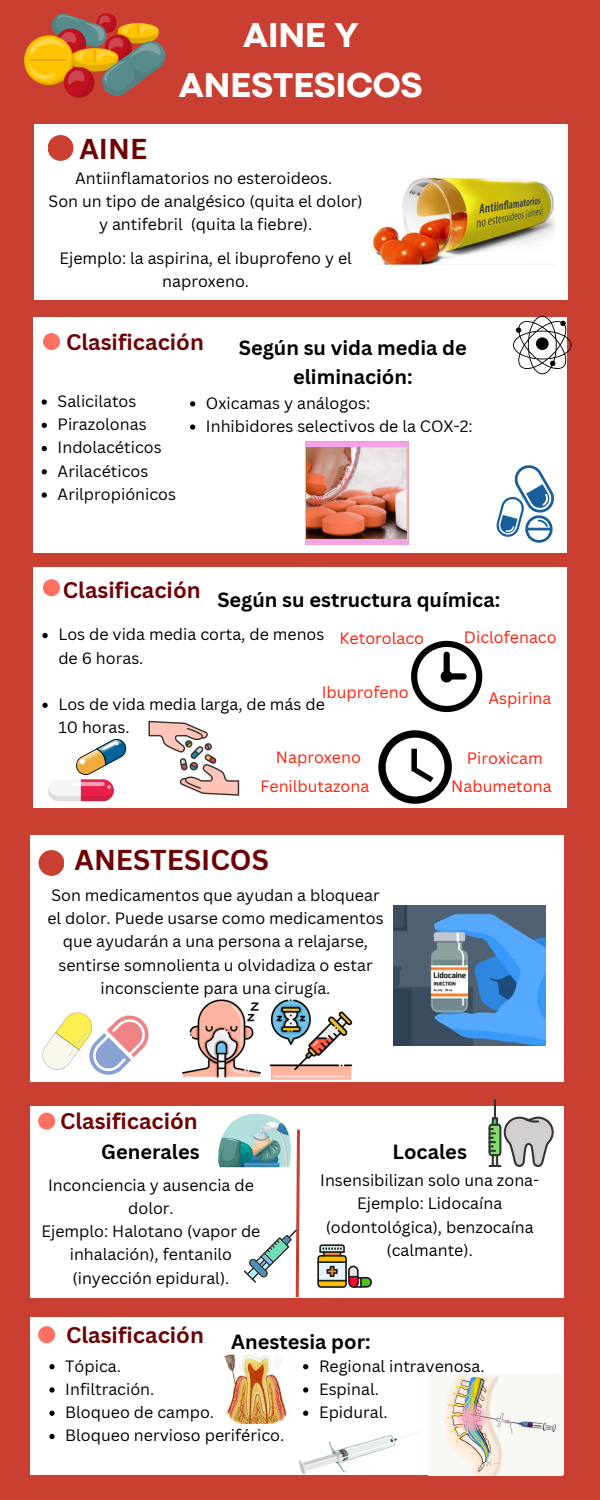
<style>
.page{position:relative;width:600px;height:1500px;background:#c94032}
.page>*{position:absolute;margin:0;border:0;box-sizing:border-box;transform-origin:0 0}
.t1{font:800 36px/50.2px "Codec Pro";color:#fff;text-align:center}
.t2{font:700 28px "Canva Sans";color:#6e0305}
.t3{font:700 22px "Canva Sans";color:#6e0305}
.t4{font:700 20px/28.5px "Canva Sans";color:#000;text-align:center}
.t5{font:16px/23.2px "Canva Sans";color:#000;text-align:center}
.t6{font:16px "Canva Sans";color:#ff1f08}
</style>
<div class="page">
<div style="left:34px;top:124px;width:534px;height:175px;background:#fff"></div>
<div style="left:48px;top:135px;width:26px;height:26px;background:#c94032;border-radius:50%"></div>
<div style="left:33px;top:317px;width:534px;height:236px;background:#fff"></div>
<div style="left:43px;top:333px;width:17px;height:17px;background:#ff7061;border-radius:50%"></div>
<div style="left:33px;top:567px;width:534px;height:241px;background:#fff"></div>
<div style="left:30px;top:835px;width:534px;height:246px;background:#fff"></div>
<div style="left:30px;top:1106px;width:534px;height:191px;background:#fff"></div>
<svg style="left:24px;top:13px;width:142px;height:85px"></svg>
<img style="left:371px;top:176px;width:184px;height:88px">
<img style="left:305px;top:441px;width:104px;height:104px">
<svg style="left:513px;top:316px;width:59px;height:58px"></svg>
<div style="left:536px;top:337px;width:13px;height:13px;background:#000;border-radius:50%"></div>
<svg style="left:496px;top:465px;width:58px;height:78px"></svg>
<div style="left:43px;top:579px;width:17px;height:17px;background:#ff7061;border-radius:50%"></div>
<svg style="left:378px;top:730px;width:74px;height:74px"></svg>
<svg style="left:411px;top:641px;width:71px;height:71px"></svg>
<div style="left:39px;top:850px;width:25px;height:26px;background:#c94032;border-radius:50%"></div>
<svg style="left:148px;top:721px;width:91px;height:75px"></svg>
<svg style="left:48px;top:739px;width:79px;height:62px"></svg>
<div style="left:38px;top:1113px;width:17px;height:17px;background:#ff7061;border-radius:50%"></div>
<hr style="left:494px;top:1099px;width:2px;height:20px;background:#333">
<svg style="left:488px;top:1117px;width:66px;height:50px"></svg>
<img style="left:218px;top:1113px;width:68px;height:54px">
<svg style="left:244px;top:1127px;width:58px;height:171px"></svg>
<div style="left:30px;top:1317px;width:534px;height:158px;background:#fff"></div>
<svg style="left:317px;top:1244px;width:55px;height:44px"></svg>
<div style="left:38px;top:1326px;width:17px;height:17px;background:#ff7061;border-radius:50%"></div>
<svg style="left:49px;top:1364px;width:6px;height:5px"></svg>
<svg style="left:49px;top:1387px;width:6px;height:6px"></svg>
<svg style="left:49px;top:1411px;width:6px;height:5px"></svg>
<svg style="left:49px;top:1434px;width:6px;height:5px"></svg>
<svg style="left:303px;top:1364px;width:5px;height:5px"></svg>
<svg style="left:303px;top:1387px;width:5px;height:6px"></svg>
<svg style="left:303px;top:1411px;width:5px;height:5px"></svg>
<img style="left:430px;top:1374px;width:128px;height:101px">
<img style="left:224px;top:1354px;width:63px;height:69px">
<svg style="left:299px;top:1429px;width:133px;height:46px"></svg>
<svg style="left:42px;top:1012px;width:107px;height:63px"></svg>
<img style="left:394px;top:905px;width:151px;height:140px">
<img style="left:270px;top:999px;width:83px;height:81px">
<img style="left:182px;top:999px;width:78px;height:78px">
<svg style="left:42px;top:399px;width:5px;height:6px"></svg>
<svg style="left:42px;top:423px;width:5px;height:5px"></svg>
<svg style="left:42px;top:446px;width:5px;height:5px"></svg>
<svg style="left:42px;top:469px;width:5px;height:5px"></svg>
<svg style="left:42px;top:492px;width:5px;height:6px"></svg>
<svg style="left:42px;top:633px;width:6px;height:5px"></svg>
<svg style="left:42px;top:703px;width:6px;height:5px"></svg>
<svg style="left:190px;top:401px;width:5px;height:5px"></svg>
<svg style="left:190px;top:424px;width:5px;height:6px"></svg>
<p class="t2" style="left:79px;top:129px;width:69px">AINE</p>
<p class="t1" style="left:179px;top:13px;width:245px">AINE Y<br>ANESTESICOS</p>
<p class="t5" style="left:75px;top:166px;width:259px">Antiinflamatorios no esteroideos.</p>
<p class="t5" style="left:49px;top:189px;width:316px">Son un tipo de analgésico (quita el dolor) y antifebril (quita la fiebre).</p>
<p class="t5" style="left:59px;top:246px;width:294px">Ejemplo: la aspirina, el ibuprofeno y el naproxeno.</p>
<h3 class="t3" style="left:66px;top:327px;width:139px">Clasificación</h3>
<h3 class="t4" style="left:239px;top:333px;width:230px">Según su vida media de eliminación:</h3>
<p class="t5" style="left:58px;top:389px;width:80px">Salicilatos</p>
<p class="t5" style="left:58px;top:412px;width:91px">Pirazolonas</p>
<p class="t5" style="left:58px;top:436px;width:106px">Indolacéticos</p>
<p class="t5" style="left:58px;top:459px;width:92px">Arilacéticos</p>
<p class="t5" style="left:58px;top:482px;width:120px">Arilpropiónicos</p>
<p class="t5" style="left:206px;top:391px;width:166px">Oxicamas y análogos:</p>
<p class="t5" style="left:206px;top:414px;width:268px">Inhibidores selectivos de la COX-2:</p>
<p class="t3" style="left:63px;top:574px;width:139px">Clasificación</p>
<p class="t4" style="left:217px;top:585px;width:284px">Según su estructura química:</p>
<p class="t5" style="left:58px;top:623px;width:268px;text-align:left">Los de vida media corta, de menos de 6 horas.</p>
<p class="t5" style="left:58px;top:692px;width:268px;text-align:left">Los de vida media larga, de más de<br>10 horas.</p>
<p class="t6" style="left:488px;top:686px;width:65px">Aspirina</p>
<p class="t6" style="left:464px;top:626px;width:94px">Diclofenaco</p>
<p class="t6" style="left:340px;top:627px;width:86px">Ketorolaco</p>
<p class="t6" style="left:322px;top:681px;width:88px">Ibuprofeno</p>
<h2 class="t6" style="left:276px;top:746px;width:86px">Naproxeno</h2>
<p class="t6" style="left:260px;top:775px;width:110px">Fenilbutazona</p>
<p class="t6" style="left:451px;top:775px;width:102px">Nabumetona</p>
<p class="t6" style="left:467px;top:747px;width:77px">Piroxicam</p>
<p class="t2" style="left:75px;top:840px;width:196px">ANESTESICOS</p>
<p class="t5" style="left:47px;top:883px;width:338px">Son medicamentos que ayudan a bloquear el dolor. Puede usarse como medicamentos que ayudarán a una persona a relajarse, sentirse somnolienta u olvidadiza o estar inconsciente para una cirugía.</p>
<p class="t3" style="left:60px;top:1106px;width:139px">Clasificación</p>
<h3 class="t4" style="left:101px;top:1137px;width:100px">Generales</h3>
<p class="t4" style="left:393px;top:1137px;width:76px">Locales</p>
<h3 class="t5" style="left:48px;top:1173px;width:207px">Inconciencia y ausencia de dolor.</h3>
<p class="t5" style="left:41px;top:1219px;width:220px">Ejemplo: Halotano (vapor de inhalación), fentanilo (inyección epidural).</p>
<p class="t5" style="left:320px;top:1168px;width:220px">Insensibilizan solo una zona-</p>
<p class="t5" style="left:326px;top:1192px;width:210px">Ejemplo: Lidocaína (odontológica), benzocaína (calmante).</p>
<h3 class="t3" style="left:66px;top:1319px;width:139px">Clasificación</h3>
<p class="t4" style="left:231px;top:1327px;width:141px">Anestesia por:</p>
<p class="t5" style="left:65px;top:1354px;width:57px">Tópica.</p>
<p class="t5" style="left:65px;top:1377px;width:91px">Infiltración.</p>
<p class="t5" style="left:65px;top:1400px;width:150px">Bloqueo de campo.</p>
<p class="t5" style="left:65px;top:1424px;width:221px">Bloqueo nervioso periférico.</p>
<p class="t5" style="left:319px;top:1354px;width:167px">Regional intravenosa.</p>
<h3 class="t5" style="left:319px;top:1377px;width:61px">Espinal.</h3>
<h3 class="t5" style="left:319px;top:1400px;width:70px">Epidural.</h3>
</div>
